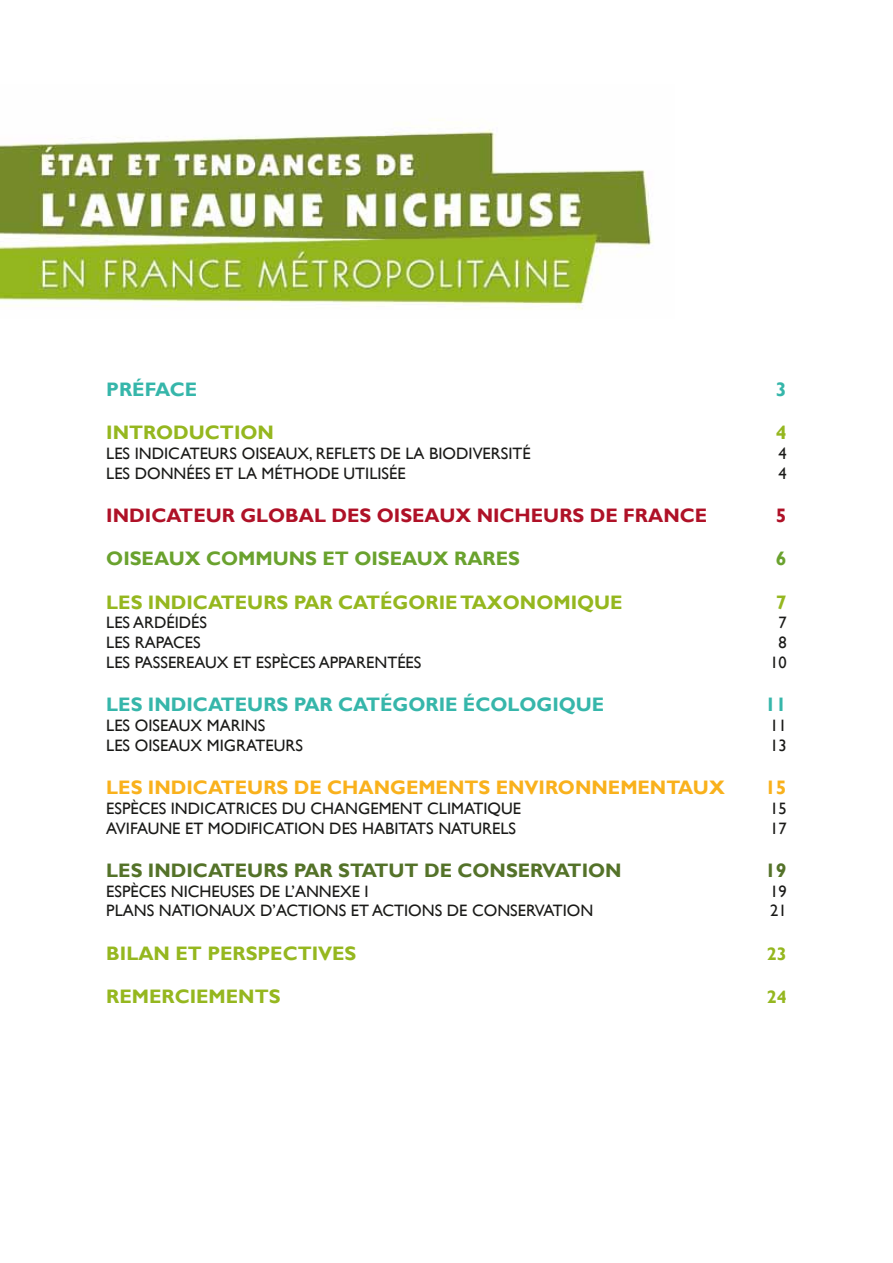
<style>
.page{position:relative;width:893px;height:1263px;background:#fff}
.page>*{position:absolute;margin:0;border:0;box-sizing:border-box;transform-origin:0 0}
.t1{font:700 19.5px "Gill Sans";color:#95b71f}
.t2{font:700 19.5px "Gill Sans";color:#36b6aa}
.t3{font:700 19.5px "Gill Sans";color:#f9b11c}
.t4{font:700 19.5px "Gill Sans";color:#af1127}
.t5{font:700 19.5px "Gill Sans";color:#547229}
.t6{font:700 19.5px "Gill Sans";color:#6aa22e}
.t7{font:700 18px "Gill Sans";color:#95b71f}
.t8{font:16.5px "Gill Sans";color:#1a1a18}
</style>
<div class="page">
<img style="left:0;top:129px;width:654px;height:181px">
<p class="t2" style="left:106px;top:378px;width:92px">PRÉFACE</p>
<p class="t2" style="left:776px;top:378px;width:12px">3</p>
<p class="t1" style="left:106px;top:421px;width:169px">INTRODUCTION</p>
<p class="t1" style="left:776px;top:421px;width:12px">4</p>
<p class="t8" style="left:106px;top:444px;width:426px">LES INDICATEURS OISEAUX, REFLETS DE LA BIODIVERSITÉ</p>
<p class="t8" style="left:778px;top:444px;width:10px">4</p>
<p class="t8" style="left:106px;top:464px;width:301px">LES DONNÉES ET LA MÉTHODE UTILISÉE</p>
<p class="t8" style="left:778px;top:464px;width:10px">4</p>
<p class="t4" style="left:106px;top:504px;width:602px">INDICATEUR GLOBAL DES OISEAUX NICHEURS DE FRANCE</p>
<p class="t4" style="left:776px;top:504px;width:12px">5</p>
<p class="t6" style="left:106px;top:547px;width:220px">OISEAUX COMMUNS ET</p>
<p class="t6" style="left:354px;top:547px;width:167px">OISEAUX RARES</p>
<p class="t6" style="left:776px;top:547px;width:12px">6</p>
<p class="t1" style="left:106px;top:590px;width:518px">LES INDICATEURS PAR CATÉGORIETAXONOMIQUE</p>
<p class="t1" style="left:776px;top:590px;width:12px">7</p>
<p class="t8" style="left:106px;top:613px;width:102px">LES ARDÉIDÉS</p>
<p class="t8" style="left:778px;top:613px;width:10px">7</p>
<p class="t8" style="left:106px;top:633px;width:96px">LES RAPACES</p>
<p class="t8" style="left:778px;top:633px;width:10px">8</p>
<p class="t8" style="left:106px;top:653px;width:317px">LES PASSEREAUX ET ESPÈCES APPARENTÉES</p>
<p class="t8" style="left:770px;top:653px;width:18px">10</p>
<p class="t2" style="left:106px;top:693px;width:500px">LES INDICATEURS PAR CATÉGORIE ÉCOLOGIQUE</p>
<p class="t2" style="left:765px;top:693px;width:23px">11</p>
<p class="t8" style="left:106px;top:716px;width:161px">LES OISEAUX MARINS</p>
<p class="t8" style="left:770px;top:716px;width:18px">11</p>
<p class="t8" style="left:106px;top:736px;width:40px">LES OISEAUX</p>
<p class="t8" style="left:207px;top:736px;width:40px">MIGRATEURS</p>
<p class="t8" style="left:770px;top:736px;width:18px">13</p>
<p class="t3" style="left:106px;top:776px;width:620px">LES INDICATEURS DE CHANGEMENTS ENVIRONNEMENTAUX</p>
<p class="t3" style="left:765px;top:776px;width:23px">15</p>
<p class="t8" style="left:106px;top:799px;width:416px">ESPÈCES INDICATRICES DU CHANGEMENT CLIMATIQUE</p>
<p class="t8" style="left:770px;top:799px;width:18px">15</p>
<p class="t8" style="left:106px;top:818px;width:411px">AVIFAUNE ET MODIFICATION DES HABITATS NATURELS</p>
<p class="t8" style="left:770px;top:818px;width:18px">17</p>
<p class="t5" style="left:106px;top:858px;width:517px">LES INDICATEURS PAR STATUT DE CONSERVATION</p>
<p class="t5" style="left:765px;top:858px;width:23px">19</p>
<p class="t8" style="left:106px;top:881px;width:264px">ESPÈCES NICHEUSES DE L’ANNEXE I</p>
<p class="t8" style="left:770px;top:881px;width:18px">19</p>
<p class="t8" style="left:106px;top:901px;width:488px">PLANS NATIONAUX D’ACTIONS ET ACTIONS DE CONSERVATION</p>
<p class="t8" style="left:770px;top:901px;width:18px">21</p>
<p class="t1" style="left:106px;top:941px;width:13px">BILANETPERSPECTIVES</p>
<p class="t7" style="left:767px;top:943px;width:21px">23</p>
<p class="t1" style="left:106px;top:984px;width:176px">REMERCIEMENTS</p>
<p class="t7" style="left:767px;top:986px;width:21px">24</p>
</div>
